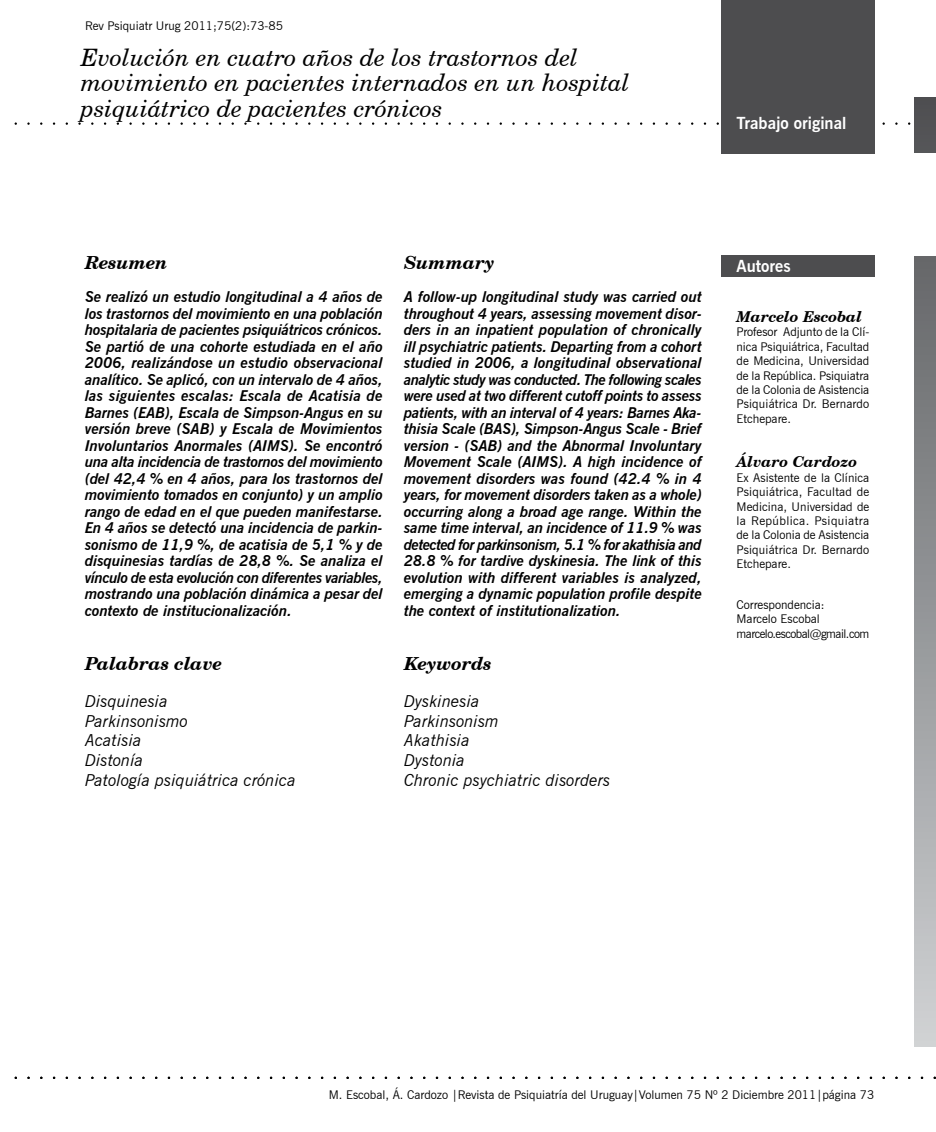
<style>
.page{position:relative;width:936px;height:1132px;background:#fff}
.page>*{position:absolute;margin:0;border:0;box-sizing:border-box;transform-origin:0 0}
.t1{font:italic 24px/25.5px "Century Schoolbook BT";color:#000}
.t2{font:italic 700 18px "Century Schoolbook BT";color:#000}
.t3{font:italic 16.5px/19.8px "News Gothic BT";color:#000}
.t4{font:700 16.5px "News Gothic BT";color:#fff}
.t5{font:italic 700 15px/16.5px "News Gothic BT";color:#000;text-align:justify}
.t6{font:italic 700 15px "Century Schoolbook BT";color:#000}
.t7{font:12px/14.4px "News Gothic BT";color:#000;text-align:justify}
</style>
<div class="page">
<div style="left:721px;top:255px;width:153px;height:21px;background:#4d4d4f"></div>
<div style="left:721px;top:0;width:153px;height:153px;background:#4d4d4f"></div>
<svg style="left:914px;top:98px;width:21px;height:948px;background:#959799"></svg>
<div style="left:901px;top:153px;width:34px;height:102px;background:#fff"></div>
<p class="t7" style="left:85px;top:19px;width:199px">Rev Psiquiatr Urug 2011;75(2):73-85</p>
<h1 class="t1" style="left:81px;top:44px;width:550px">Evolución en cuatro años de los trastornos del movimiento en pacientes internados en un hospital psiquiátrico de pacientes crónicos</h1>
<p class="t4" style="left:736px;top:113px;width:111px">Trabajo original</p>
<p class="t2" style="left:85px;top:251px;width:84px">Resumen</p>
<p class="t5" style="left:85px;top:288px;width:299px">Se realizó un estudio longitudinal a 4 años de los trastornos del movimiento en una población hospitalaria de pacientes psiquiátricos crónicos.<br>Se partió de una cohorte estudiada en el año 2006, realizándose un estudio observacional analítico. Se aplicó, con un intervalo de 4 años, las siguientes escalas: Escala de Acatisia de Barnes (EAB), Escala de Simpson‑Angus en su versión breve (SAB) y Escala de Movimientos Involuntarios Anormales (AIMS). Se encontró una alta incidencia de trastornos del movimiento (del 42,4 % en 4 años, para los trastornos del movimiento tomados en conjunto) y un amplio rango de edad en el que pueden manifestarse.<br>En 4 años se detectó una incidencia de parkin‑ sonismo de 11,9 %, de acatisia de 5,1 % y de disquinesias tardías de 28,8 %. Se analiza el vínculo de esta evolución con diferentes variables, mostrando una población dinámica a pesar del contexto de institucionalización.</p>
<p class="t2" style="left:85px;top:652px;width:138px">Palabras clave</p>
<p class="t3" style="left:85px;top:690px;width:212px">Disquinesia<br>Parkinsonismo<br>Acatisia<br>Distonía<br>Patología psiquiátrica crónica</p>
<p class="t2" style="left:404px;top:251px;width:92px">Summary</p>
<p class="t5" style="left:404px;top:288px;width:299px">A follow-up longitudinal study was carried out throughout 4 years, assessing movement disor‑ ders in an inpatient population of chronically ill psychiatric patients. Departing from a cohort studied in 2006, a longitudinal observational analytic study was conducted. The following scales were used at two different cutoff points to assess patients, with an interval of 4 years: Barnes Aka‑ thisia Scale (BAS), Simpson-Angus Scale - Brief version - (SAB) and the Abnormal Involuntary Movement Scale (AIMS). A high incidence of movement disorders was found (42.4 % in 4 years, for movement disorders taken as a whole) occurring along a broad age range. Within the same time interval, an incidence of 11.9 % was detected for parkinsonism, 5.1 % for akathisia and 28.8 % for tardive dyskinesia. The link of this evolution with different variables is analyzed, emerging a dynamic population profile despite the context of institutionalization.</p>
<p class="t2" style="left:404px;top:652px;width:89px">Keywords</p>
<p class="t3" style="left:404px;top:690px;width:208px">Dyskinesia<br>Parkinsonism<br>Akathisia<br>Dystonia<br>Chronic psychiatric disorders</p>
<p class="t4" style="left:736px;top:256px;width:56px">Autores</p>
<p class="t6" style="left:736px;top:307px;width:127px">Marcelo Escobal</p>
<p class="t7" style="left:736px;top:325px;width:134px">Profesor Adjunto de la Clí&shy;nica Psiquiátrica, Facultad de Medicina, Universidad de la República. Psiquiatra de la Colonia de Asistencia Psiquiátrica Dr. Bernardo Etchepare.</p>
<p class="t6" style="left:736px;top:452px;width:122px">Álvaro Cardozo</p>
<p class="t7" style="left:736px;top:470px;width:134px">Ex Asistente de la Clínica Psiquiátrica, Facultad de Medicina, Universidad de la República. Psiquiatra de la Colonia de Asistencia Psiquiátrica Dr. Bernardo Etchepare.</p>
<p class="t7" style="left:736px;top:597px;width:134px;text-align:left">Correspondencia:<br>Marcelo Escobal marcelo.escobal@gmail.com</p>
<p class="t7" style="left:329px;top:1086px;width:547px">M. Escobal, Á. Cardozo |Revista de Psiquiatría del Uruguay|Volumen 75 Nº 2 Diciembre 2011|página 73</p>
</div>
